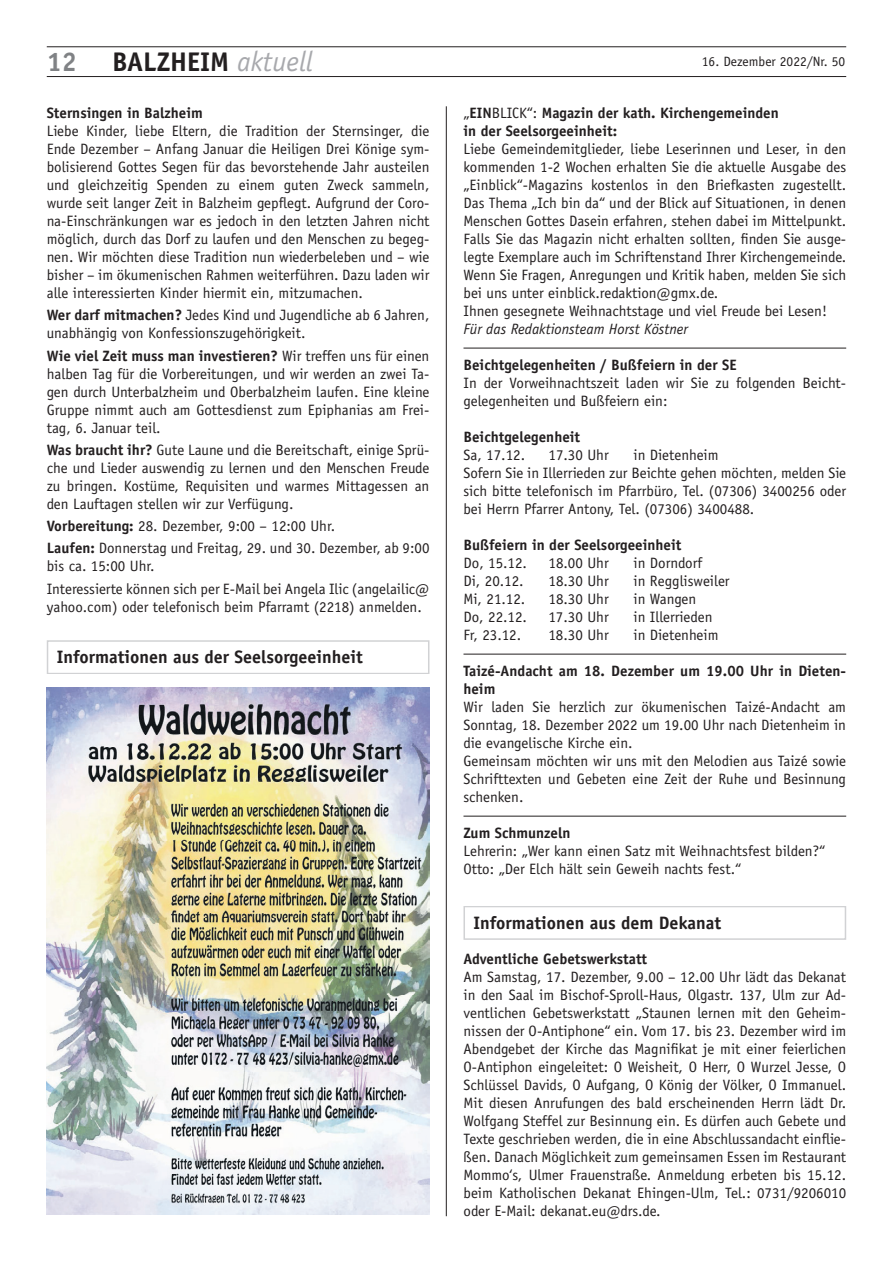
<style>
.page{position:relative;width:893px;height:1263px;background:#fff}
.page>*{position:absolute;margin:0;border:0;box-sizing:border-box;transform-origin:0 0}
.t1{font:700 27px "Officina Sans";color:#231f20}
.t2{font:700 27px "Officina Sans";color:#808285}
.t3{font:700 18px "Officina Sans";color:#231f20}
.t4{font:15px/18px "Officina Sans";color:#231f20}
.t5{font:700 15px/18px "Officina Sans";color:#231f20}
.t6{font:italic 15px "Officina Sans";color:#231f20}
.t7{font:13.5px "Officina Sans";color:#231f20}
.s1{font-weight:400;font-style:italic;font-size:28.35px;color:#a8a9ad}
.s2{font-weight:400}
.s3{font-weight:700}
</style>
<div class="page">
<hr style="left:47px;top:76px;width:799px;height:1px;background:#231f20">
<hr style="left:47px;top:47px;width:799px;height:1px;background:#231f20">
<hr style="left:446px;top:106px;width:1px;height:1110px;background:#231f20">
<hr style="left:463px;top:348px;width:383px;height:1px;background:#231f20">
<hr style="left:463px;top:654px;width:383px;height:1px;background:#231f20">
<hr style="left:463px;top:816px;width:383px;height:1px;background:#231f20">
<div style="left:463px;top:906px;width:383px;height:33px;border:2px solid #d1d2d4"></div>
<div style="left:47px;top:641px;width:382px;height:33px;border:2px solid #d1d2d4"></div>
<img style="left:47px;top:687px;width:382px;height:528px">
<h1 class="t2" style="left:47px;top:45px;width:32px">12</h1>
<h1 class="t1" style="left:112px;top:45px;width:202px">BALZHEIM <span class="s1">aktuell</span></h1>
<p class="t7" style="left:702px;top:53px;width:145px">16. Dezember 2022/Nr. 50</p>
<p class="t5" style="left:463px;top:104px;width:317px"><span class="s2">„</span>EIN<span class="s2">BLICK“:</span> Magazin der kath. Kirchengemeinden in der Seelsorgeeinheit:</p>
<p class="t4" style="left:463px;top:140px;width:384px">Liebe Gemeindemitglieder, liebe Leserinnen und Leser, in den kommenden 1-2 Wochen erhalten Sie die aktuelle Ausgabe des „Einblick“-Magazins kostenlos in den Briefkasten zugestellt.<br>Das Thema „Ich bin da“ und der Blick auf Situationen, in denen Menschen Gottes Dasein erfahren, stehen dabei im Mittelpunkt.<br>Falls Sie das Magazin nicht erhalten sollten, finden Sie ausge&shy;legte Exemplare auch im Schriftenstand Ihrer Kirchengemeinde.<br>Wenn Sie Fragen, Anregungen und Kritik haben, melden Sie sich bei uns unter einblick.redaktion@gmx.de.<br>Ihnen gesegnete Weihnachtstage und viel Freude bei Lesen!</p>
<p class="t6" style="left:463px;top:320px;width:226px">Für das Redaktionsteam Horst Köstner</p>
<p class="t5" style="left:463px;top:356px;width:275px">Beichtgelegenheiten / Bußfeiern in der SE</p>
<p class="t4" style="left:463px;top:374px;width:384px">In der Vorweihnachtszeit laden wir Sie zu folgenden Beicht&shy;gelegenheiten und Bußfeiern ein:</p>
<p class="t5" style="left:463px;top:428px;width:118px">Beichtgelegenheit</p>
<p class="t4" style="left:463px;top:446px;width:63px">Sa, 17.12.</p>
<p class="t4" style="left:548px;top:446px;width:62px">17.30 Uhr</p>
<p class="t5" style="left:47px;top:104px;width:158px">Sternsingen in Balzheim</p>
<p class="t4" style="left:47px;top:122px;width:384px;text-align:justify">Liebe Kinder, liebe Eltern, die Tradition der Sternsinger, die Ende Dezember – Anfang Januar die Heiligen Drei Könige sym&shy;bolisierend Gottes Segen für das bevorstehende Jahr austeilen und gleichzeitig Spenden zu einem guten Zweck sammeln, wurde seit langer Zeit in Balzheim gepflegt. Aufgrund der Coro&shy;na-Einschränkungen war es jedoch in den letzten Jahren nicht möglich, durch das Dorf zu laufen und den Menschen zu begeg&shy;nen. Wir möchten diese Tradition nun wiederbeleben und – wie bisher – im ökumenischen Rahmen weiterführen. Dazu laden wir alle interessierten Kinder hiermit ein, mitzumachen.</p>
<p class="t4" style="left:47px;top:306px;width:384px"><span class="s3">Wer darf mitmachen?</span> Jedes Kind und Jugendliche ab 6 Jahren, unabhängig von Konfessionszugehörigkeit.</p>
<p class="t4" style="left:47px;top:347px;width:384px;text-align:justify"><span class="s3">Wie viel Zeit muss man investieren?</span> Wir treffen uns für einen halben Tag für die Vorbereitungen, und wir werden an zwei Ta&shy;gen durch Unterbalzheim und Oberbalzheim laufen. Eine kleine Gruppe nimmt auch am Gottesdienst zum Epiphanias am Frei&shy;tag, 6. Januar teil.</p>
<p class="t4" style="left:47px;top:441px;width:384px;text-align:justify"><span class="s3">Was braucht ihr?</span> Gute Laune und die Bereitschaft, einige Sprü&shy;che und Lieder auswendig zu lernen und den Menschen Freude zu bringen. Kostüme, Requisiten und warmes Mittagessen an den Lauftagen stellen wir zur Verfügung.</p>
<p class="t4" style="left:47px;top:515px;width:384px;line-height:22.2px"><span class="s3">Vorbereitung:</span> 28. Dezember, 9:00 – 12:00 Uhr.<br><span class="s3">Laufen:</span> Donnerstag und Freitag, 29. und 30. Dezember, ab 9:00</p>
<p class="t4" style="left:47px;top:555px;width:384px;line-height:22.2px">bis ca. 15:00 Uhr.<br>Interessierte können sich per E-Mail bei Angela Ilic (angelailic@</p>
<p class="t4" style="left:47px;top:598px;width:377px">yahoo.com) oder telefonisch beim Pfarramt (2218) anmelden.</p>
<p class="t3" style="left:57px;top:646px;width:307px">Informationen aus der Seelsorgeeinheit</p>
<p class="t4" style="left:463px;top:446px;width:384px;text-indent:170px">in Dietenheim<br>Sofern Sie in Illerrieden zur Beichte gehen möchten, melden Sie sich bitte telefonisch im Pfarrbüro, Tel. (07306) 3400256 oder bei Herrn Pfarrer Antony, Tel. (07306) 3400488.</p>
<p class="t5" style="left:463px;top:536px;width:219px">Bußfeiern in der Seelsorgeeinheit</p>
<p class="t4" style="left:463px;top:554px;width:65px">Do, 15.12.</p>
<p class="t4" style="left:548px;top:554px;width:62px">18.00 Uhr</p>
<p class="t4" style="left:634px;top:554px;width:70px">in Dorndorf</p>
<p class="t4" style="left:463px;top:572px;width:62px">Di, 20.12.</p>
<p class="t4" style="left:548px;top:572px;width:62px">18.30 Uhr</p>
<p class="t4" style="left:634px;top:572px;width:98px">in Regglisweiler</p>
<p class="t4" style="left:463px;top:590px;width:63px">Mi, 21.12.</p>
<p class="t4" style="left:548px;top:590px;width:62px">18.30 Uhr</p>
<p class="t4" style="left:633px;top:590px;width:64px">in Wangen</p>
<p class="t4" style="left:463px;top:608px;width:65px">Do, 22.12.</p>
<p class="t4" style="left:548px;top:608px;width:62px">17.30 Uhr</p>
<p class="t4" style="left:633px;top:608px;width:80px">in Illerrieden</p>
<p class="t4" style="left:463px;top:626px;width:59px">Fr, 23.12.</p>
<p class="t4" style="left:548px;top:626px;width:62px">18.30 Uhr</p>
<p class="t4" style="left:633px;top:626px;width:87px">in Dietenheim</p>
<p class="t5" style="left:463px;top:662px;width:384px">Taizé-Andacht am 18. Dezember um 19.00 Uhr in Dieten&shy;heim</p>
<p class="t4" style="left:463px;top:698px;width:384px">Wir laden Sie herzlich zur ökumenischen Taizé-Andacht am Sonntag, 18. Dezember 2022 um 19.00 Uhr nach Dietenheim in die evangelische Kirche ein.<br>Gemeinsam möchten wir uns mit den Melodien aus Taizé sowie Schrifttexten und Gebeten eine Zeit der Ruhe und Besinnung schenken.</p>
<p class="t5" style="left:463px;top:824px;width:109px">Zum Schmunzeln</p>
<p class="t4" style="left:463px;top:842px;width:363px">Lehrerin: „Wer kann einen Satz mit Weihnachtsfest bilden?“<br>Otto: „Der Elch hält sein Geweih nachts fest.“</p>
<p class="t3" style="left:473px;top:911px;width:249px">Informationen aus dem Dekanat</p>
<p class="t5" style="left:463px;top:949px;width:185px">Adventliche Gebetswerkstatt</p>
<p class="t4" style="left:463px;top:967px;width:384px;text-align:justify">Am Samstag, 17. Dezember, 9.00 – 12.00 Uhr lädt das Dekanat in den Saal im Bischof-Sproll-Haus, Olgastr. 137, Ulm zur Ad&shy;ventlichen Gebetswerkstatt „Staunen lernen mit den Geheim&shy;nissen der O-Antiphone“ ein. Vom 17. bis 23. Dezember wird im Abendgebet der Kirche das Magnifikat je mit einer feierlichen O-Antiphon eingeleitet: O Weisheit, O Herr, O Wurzel Jesse, O Schlüssel Davids, O Aufgang, O König der Völker, O Immanuel.<br>Mit diesen Anrufungen des bald erscheinenden Herrn lädt Dr.<br>Wolfgang Steffel zur Besinnung ein. Es dürfen auch Gebete und Texte geschrieben werden, die in eine Abschlussandacht einflie&shy;ßen. Danach Möglichkeit zum gemeinsamen Essen im Restaurant Mommo‘s, Ulmer Frauenstraße. Anmeldung erbeten bis 15.12. beim Katholischen Dekanat Ehingen-Ulm, Tel.: 0731/9206010 oder E-Mail: dekanat.eu@drs.de.</p>
</div>
